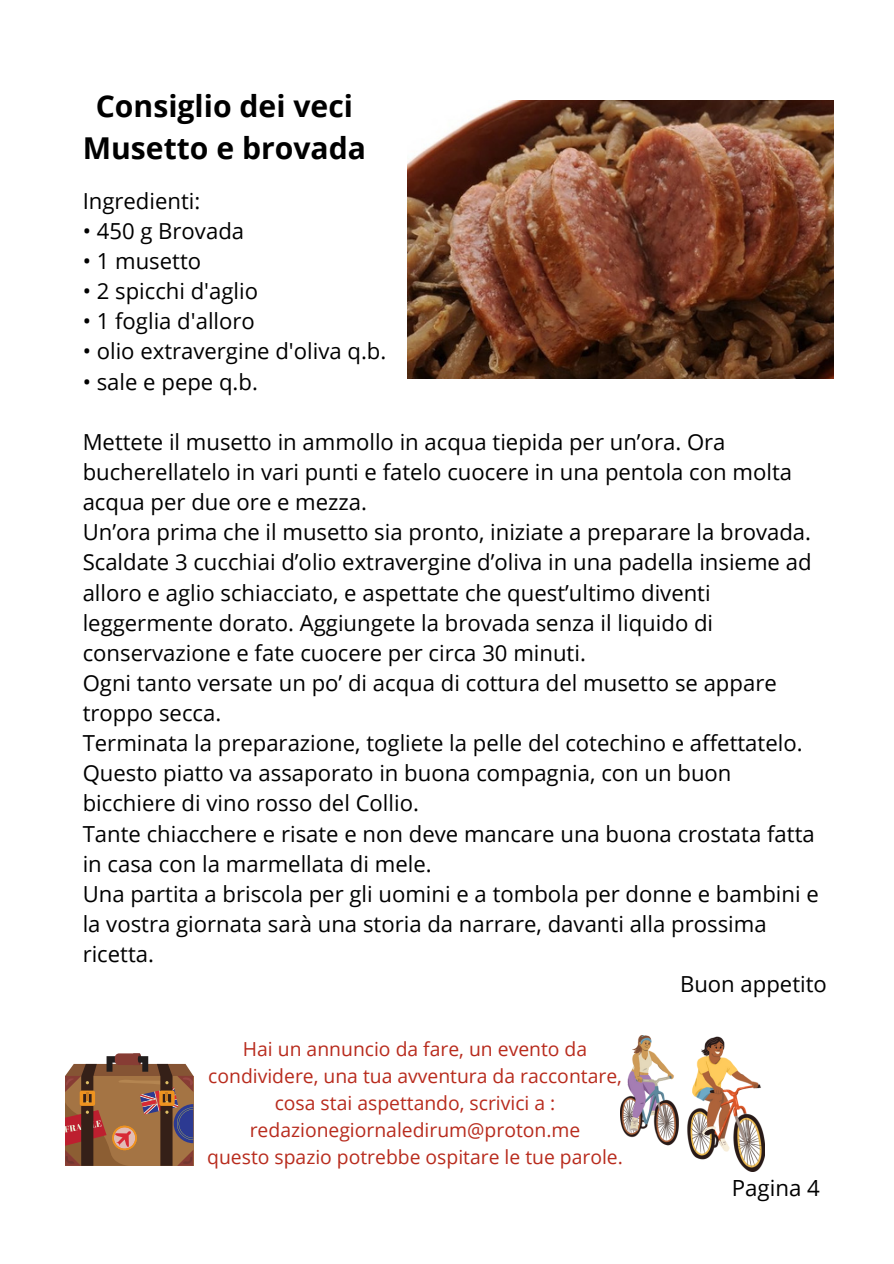
<style>
.page{position:relative;width:894px;height:1264px;background:#fff}
.page>*{position:absolute;margin:0;border:0;box-sizing:border-box;transform-origin:0 0}
.t1{font:700 30.15px/41.8px "Open Sans";color:#000;text-align:center}
.t2{font:22.2px "Open Sans";color:#000}
.t3{font:22.05px "Open Sans";color:#000}
.t4{font:19.35px/27px "Open Sans";color:#b82b1d;text-align:center}
</style>
<div class="page">
<img style="left:407px;top:100px;width:426px;height:278px">
<svg style="left:65px;top:1053px;width:128px;height:112px;background:#93664d"></svg>
<img style="left:620px;top:1035px;width:144px;height:136px">
<h1 class="t1" style="left:83px;top:84px;width:285px">Consiglio dei veci<br>Musetto e brovada</h1>
<p class="t3" style="left:83px;top:185px;width:119px">Ingredienti:</p>
<p class="t3" style="left:83px;top:215px;width:163px">• 450 g Brovada</p>
<p class="t3" style="left:83px;top:245px;width:120px">• 1 musetto</p>
<p class="t3" style="left:83px;top:276px;width:177px">• 2 spicchi d'aglio</p>
<p class="t3" style="left:83px;top:306px;width:174px">• 1 foglia d'alloro</p>
<p class="t3" style="left:83px;top:336px;width:305px">• olio extravergine d'oliva q.b.</p>
<p class="t3" style="left:83px;top:366px;width:177px">• sale e pepe q.b.</p>
<h2 class="t3" style="left:83px;top:426px;width:644px">Mettete il musetto in ammollo in acqua tiepida per un’ora. Ora</h2>
<h2 class="t3" style="left:83px;top:456px;width:710px">bucherellatelo in vari punti e fatelo cuocere in una pentola con molta</h2>
<h2 class="t3" style="left:83px;top:486px;width:286px">acqua per due ore e mezza.</h2>
<h2 class="t3" style="left:83px;top:516px;width:729px">Un’ora prima che il musetto sia pronto, iniziate a preparare la brovada.</h2>
<h2 class="t3" style="left:83px;top:547px;width:730px">Scaldate 3 cucchiai d’olio extravergine d’oliva in una padella insieme ad</h2>
<h2 class="t3" style="left:83px;top:577px;width:629px">alloro e aglio schiacciato, e aspettate che quest’ultimo diventi</h2>
<h2 class="t3" style="left:83px;top:607px;width:632px">leggermente dorato. Aggiungete la brovada senza il liquido di</h2>
<h2 class="t3" style="left:83px;top:637px;width:504px">conservazione e fate cuocere per circa 30 minuti.</h2>
<h2 class="t3" style="left:83px;top:667px;width:695px">Ogni tanto versate un po’ di acqua di cottura del musetto se appare</h2>
<h2 class="t3" style="left:83px;top:697px;width:140px">troppo secca.</h2>
<h2 class="t3" style="left:83px;top:727px;width:721px">Terminata la preparazione, togliete la pelle del cotechino e affettatelo.</h2>
<h2 class="t3" style="left:83px;top:757px;width:650px">Questo piatto va assaporato in buona compagnia, con un buon</h2>
<h2 class="t3" style="left:83px;top:787px;width:338px">bicchiere di vino rosso del Collio.</h2>
<h2 class="t3" style="left:83px;top:818px;width:733px">Tante chiacchere e risate e non deve mancare una buona crostata fatta</h2>
<h2 class="t3" style="left:83px;top:848px;width:350px">in casa con la marmellata di mele.</h2>
<h2 class="t3" style="left:83px;top:878px;width:737px">Una partita a briscola per gli uomini e a tombola per donne e bambini e</h2>
<h2 class="t3" style="left:83px;top:908px;width:685px">la vostra giornata sarà una storia da narrare, davanti alla prossima</h2>
<h2 class="t3" style="left:83px;top:938px;width:73px">ricetta.</h2>
<h2 class="t3" style="left:679px;top:968px;width:148px">Buon appetito</h2>
<p class="t4" style="left:208px;top:1035px;width:415px">Hai un annuncio da fare, un evento da condividere, una tua avventura da raccontare, cosa stai aspettando, scrivici a : redazionegiornaledirum@proton.me</p>
<p class="t4" style="left:207px;top:1143px;width:417px">questo spazio potrebbe ospitare le tue parole.</p>
<p class="t2" style="left:731px;top:1172px;width:90px">Pagina 4</p>
</div>
